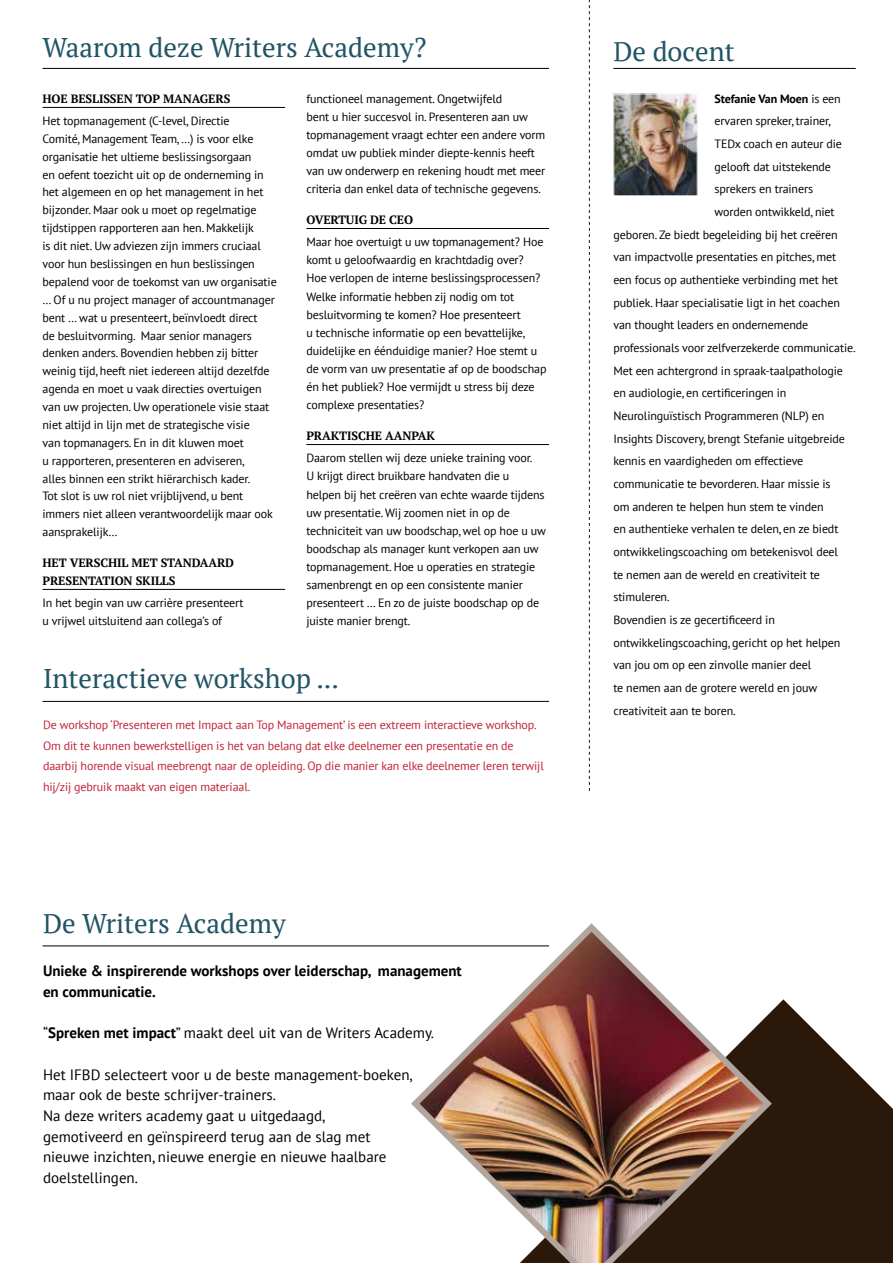
<style>
.page{position:relative;width:893px;height:1263px;background:#fff}
.page>*{position:absolute;margin:0;border:0;box-sizing:border-box;transform-origin:0 0}
.t1{font:27px "PT Serif";color:#215464}
.t2{font:15px/20.7px "PT Sans";color:#000}
.t3{font:700 15px/20.7px "PT Sans";color:#000}
.t4{font:12px/17.9px "PT Sans";letter-spacing:-.01em;color:#000}
.t5{font:12px/20.5px "PT Sans";letter-spacing:-.01em;color:#c12337}
.t6{font:700 12px/17.9px "PT Serif";letter-spacing:-.01em;color:#000}
.t7{font:700 12px "PT Sans";letter-spacing:-.01em;color:#000}
.s1{font-weight:700}
.s2{font-weight:400}
</style>
<div class="page">
<svg style="left:776px;top:999px;width:117px;height:264px;fill:#2a190a"></svg>
<hr style="left:43px;top:107px;width:242px;height:1px;background:#000">
<hr style="left:43px;top:589px;width:242px;height:1px;background:#000">
<hr style="left:306px;top:228px;width:243px;height:1px;background:#000">
<hr style="left:306px;top:444px;width:243px;height:1px;background:#000">
<hr style="left:43px;top:68px;width:506px;height:1px;background:#000">
<hr style="left:613px;top:68px;width:243px;height:1px;background:#000">
<img style="left:615px;top:96px;width:81px;height:98px">
<div style="left:613px;top:94px;width:85px;height:102px;border:1px solid #fff"></div>
<svg style="left:589px;top:0;width:1px;height:791px"></svg>
<hr style="left:43px;top:945px;width:506px;height:1px;background:#000">
<img style="left:407px;top:923px;width:369px;height:340px">
<hr style="left:43px;top:701px;width:506px;height:1px;background:#000">
<h1 class="t1" style="left:43px;top:30px;width:385px">Waarom deze Writers Academy?</h1>
<p class="t6" style="left:43px;top:89px;width:189px">HOE BESLISSEN TOP MANAGERS</p>
<p class="t4" style="left:43px;top:111px;width:236px">Het topmanagement (C-level, Directie<br>Comité, Management Team, …) is voor elke organisatie het ultieme beslissingsorgaan<br>en oefent toezicht uit op de onderneming in het algemeen en op het management in het bijzonder. Maar ook u moet op regelmatige tijdstippen rapporteren aan hen. Makkelijk<br>is dit niet. Uw adviezen zijn immers cruciaal voor hun beslissingen en hun beslissingen bepalend voor de toekomst van uw organisatie … Of u nu project manager of accountmanager bent … wat u presenteert, beïnvloedt direct<br>de besluitvorming. Maar senior managers denken anders. Bovendien hebben zij bitter weinig tijd, heeft niet iedereen altijd dezelfde agenda en moet u vaak directies overtuigen van uw projecten. Uw operationele visie staat niet altijd in lijn met de strategische visie<br>van topmanagers. En in dit kluwen moet<br>u rapporteren, presenteren en adviseren,<br>alles binnen een strikt hiërarchisch kader.<br>Tot slot is uw rol niet vrijblijvend, u bent immers niet alleen verantwoordelijk maar ook aansprakelijk…</p>
<p class="t6" style="left:43px;top:553px;width:193px">HET VERSCHIL MET STANDAARD<br>PRESENTATION SKILLS</p>
<p class="t4" style="left:43px;top:593px;width:203px">In het begin van uw carrière presenteert u vrijwel uitsluitend aan collega’s of</p>
<p class="t4" style="left:306px;top:89px;width:240px">functioneel management. Ongetwijfeld<br>bent u hier succesvol in. Presenteren aan uw topmanagement vraagt echter een andere vorm omdat uw publiek minder diepte-kennis heeft van uw onderwerp en rekening houdt met meer criteria dan enkel data of technische gegevens.</p>
<p class="t6" style="left:306px;top:211px;width:108px">OVERTUIG DE CEO</p>
<p class="t4" style="left:306px;top:233px;width:242px">Maar hoe overtuigt u uw topmanagement? Hoe komt u geloofwaardig en krachtdadig over?<br>Hoe verlopen de interne beslissingsprocessen?<br>Welke informatie hebben zij nodig om tot besluitvorming te komen? Hoe presenteert<br>u technische informatie op een bevattelijke, duidelijke en éénduidige manier? Hoe stemt u de vorm van uw presentatie af op de boodschap én het publiek? Hoe vermijdt u stress bij deze complexe presentaties?</p>
<p class="t6" style="left:306px;top:427px;width:130px">PRAKTISCHE AANPAK</p>
<p class="t4" style="left:306px;top:449px;width:241px">Daarom stellen wij deze unieke training voor.<br>U krijgt direct bruikbare handvaten die u helpen bij het creëren van echte waarde tijdens uw presentatie. Wij zoomen niet in op de techniciteit van uw boodschap, wel op hoe u uw boodschap als manager kunt verkopen aan uw topmanagement. Hoe u operaties en strategie samenbrengt en op een consistente manier presenteert … En zo de juiste boodschap op de juiste manier brengt.</p>
<h1 class="t1" style="left:43px;top:661px;width:297px">Interactieve workshop ...</h1>
<p class="t5" style="left:43px;top:715px;width:502px">De workshop ‘Presenteren met Impact aan Top Management’ is een extreem interactieve workshop.<br>Om dit te kunnen bewerkstelligen is het van belang dat elke deelnemer een presentatie en de daarbij horende visual meebrengt naar de opleiding. Op die manier kan elke deelnemer leren terwijl hij/zij gebruik maakt van eigen materiaal.</p>
<h1 class="t1" style="left:43px;top:906px;width:244px">De Writers Academy</h1>
<p class="t3" style="left:43px;top:960px;width:420px">Unieke &amp; inspirerende workshops over leiderschap, management en communicatie.</p>
<p class="t2" style="left:43px;top:1022px;width:393px">“<span class="s1">Spreken met impact</span>” maakt deel uit van de Writers Academy.</p>
<p class="t2" style="left:43px;top:1064px;width:371px">Het IFBD selecteert voor u de beste management-boeken, maar ook de beste schrijver-trainers.<br>Na deze writers academy gaat u uitgedaagd,<br>gemotiveerd en geïnspireerd terug aan de slag met nieuwe inzichten, nieuwe energie en nieuwe haalbare doelstellingen.</p>
<h1 class="t1" style="left:613px;top:34px;width:123px">De docent</h1>
<p class="t7" style="left:715px;top:90px;width:128px">Stefanie Van Moen <span class="s2">is een</span></p>
<p class="t4" style="left:715px;top:112px;width:118px">ervaren spreker, trainer,</p>
<p class="t4" style="left:715px;top:134px;width:129px">TEDx coach en auteur die</p>
<p class="t4" style="left:715px;top:157px;width:118px">gelooft dat uitstekende</p>
<p class="t4" style="left:715px;top:180px;width:100px">sprekers en trainers</p>
<p class="t4" style="left:715px;top:202px;width:121px">worden ontwikkeld, niet</p>
<p class="t4" style="left:613px;top:225px;width:226px">geboren. Ze biedt begeleiding bij het creëren</p>
<p class="t4" style="left:613px;top:248px;width:224px">van impactvolle presentaties en pitches, met</p>
<p class="t4" style="left:613px;top:270px;width:226px">een focus op authentieke verbinding met het</p>
<p class="t4" style="left:613px;top:293px;width:228px">publiek. Haar specialisatie ligt in het coachen</p>
<p class="t4" style="left:613px;top:316px;width:196px">van thought leaders en ondernemende</p>
<p class="t4" style="left:613px;top:338px;width:244px">professionals voor zelfverzekerde communicatie.</p>
<p class="t4" style="left:613px;top:361px;width:231px">Met een achtergrond in spraak-taalpathologie</p>
<p class="t4" style="left:613px;top:384px;width:175px">en audiologie, en certificeringen in</p>
<p class="t4" style="left:613px;top:406px;width:212px">Neurolinguïstisch Programmeren (NLP) en</p>
<p class="t4" style="left:613px;top:429px;width:233px">Insights Discovery, brengt Stefanie uitgebreide</p>
<p class="t4" style="left:613px;top:452px;width:191px">kennis en vaardigheden om effectieve</p>
<p class="t4" style="left:613px;top:474px;width:219px">communicatie te bevorderen. Haar missie is</p>
<p class="t4" style="left:613px;top:497px;width:212px">om anderen te helpen hun stem te vinden</p>
<p class="t4" style="left:613px;top:520px;width:226px">en authentieke verhalen te delen, en ze biedt</p>
<p class="t4" style="left:613px;top:542px;width:226px">ontwikkelingscoaching om betekenisvol deel</p>
<p class="t4" style="left:613px;top:565px;width:208px">te nemen aan de wereld en creativiteit te</p>
<p class="t4" style="left:613px;top:588px;width:58px">stimuleren.</p>
<p class="t4" style="left:613px;top:610px;width:163px">Bovendien is ze gecertificeerd in</p>
<p class="t4" style="left:613px;top:633px;width:228px">ontwikkelingscoaching, gericht op het helpen</p>
<p class="t4" style="left:613px;top:656px;width:199px">van jou om op een zinvolle manier deel</p>
<p class="t4" style="left:613px;top:678px;width:205px">te nemen aan de grotere wereld en jouw</p>
<p class="t4" style="left:613px;top:701px;width:124px">creativiteit aan te boren.</p>
</div>
